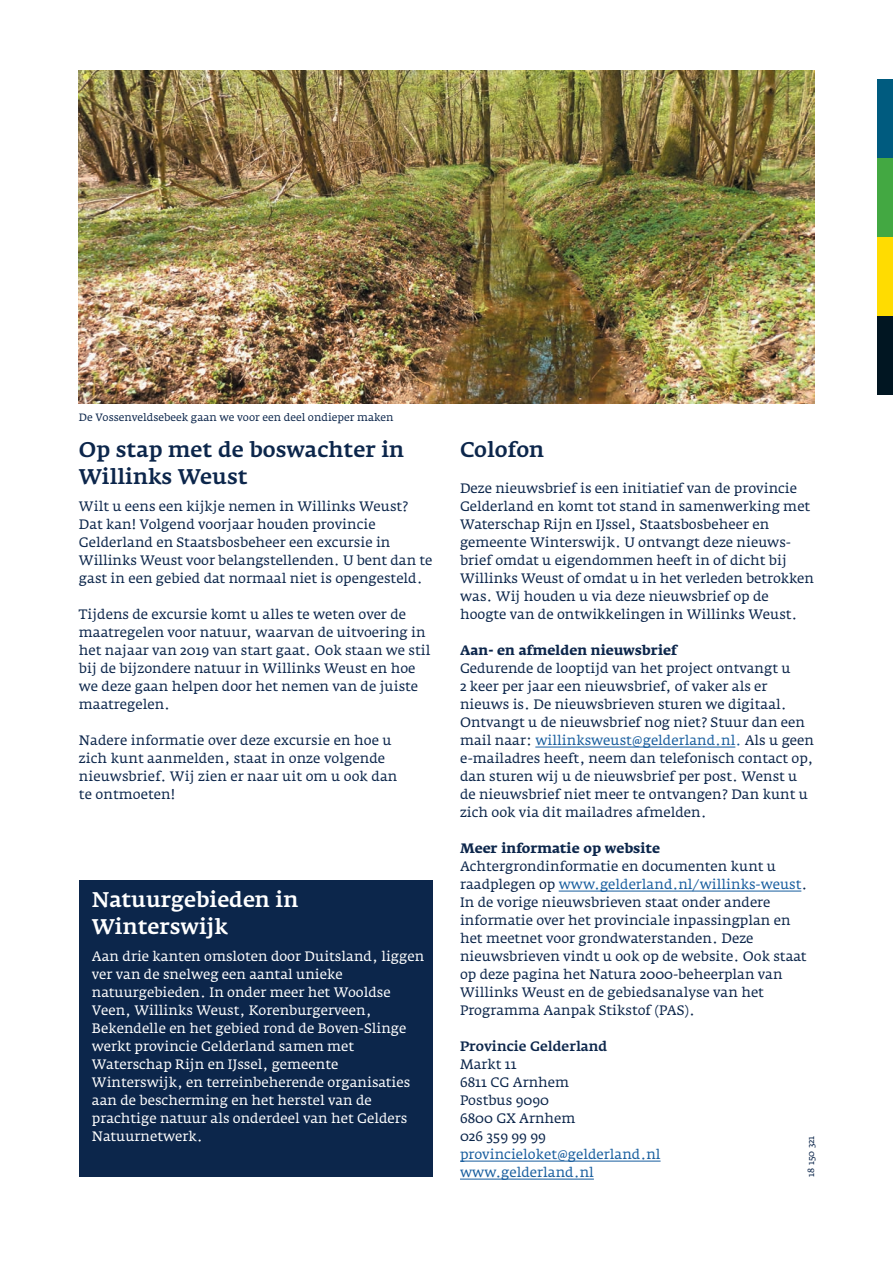
<style>
.page{position:relative;width:893px;height:1263px;background:#fff}
.page>*{position:absolute;margin:0;border:0;box-sizing:border-box;transform-origin:0 0}
._06_Kop_3__Subkop_2{font:500 21px/27px "Fedra Serif A";color:#0c264b}
._06_Kop_3__Subkop_2-2{font:500 21px/27px "Fedra Serif A";color:#fff}
._12_Broodtekst{font:13.5px/18px "Fedra Serif A";color:#0c264b}
._21_Kadertekst_brood{font:13.5px/18px "Fedra Serif A";color:#fff}
._12_Broodtekst-2{font:700 13.5px "Fedra Serif A";color:#0c264b}
.t1{font:13.5px/18px "Fedra Serif A";color:#175d9e}
.t2{font:500 13.5px "Fedra Serif A";color:#0c264b}
.t3{font:10.5px "Fedra Serif A";color:#0c264b}
.t4{font:9px "Fedra Serif A";color:#0c264b}
.s1{color:#175d9e}
</style>
<div class="page">
<div style="left:878px;top:79px;width:15px;height:79px;background:#005b7f"></div>
<div style="left:878px;top:158px;width:15px;height:79px;background:#43a842"></div>
<div style="left:878px;top:237px;width:15px;height:79px;background:#ffdc01"></div>
<div style="left:878px;top:316px;width:15px;height:79px;background:#011622"></div>
<hr style="left:460px;top:1161px;width:201px;height:1px;background:#175d9e">
<hr style="left:460px;top:1179px;width:134px;height:1px;background:#175d9e">
<hr style="left:535px;top:747px;width:200px;height:1px;background:#175d9e">
<hr style="left:559px;top:891px;width:242px;height:1px;background:#175d9e">
<div style="left:79px;top:880px;width:354px;height:297px;background:#0c264b"></div>
<img style="left:79px;top:71px;width:735px;height:333px">
<p class="t3" style="left:79px;top:411px;width:316px">De Vossenveldsebeek gaan we voor een deel ondieper maken</p>
<p class="_06_Kop_3__Subkop_2" style="left:79px;top:436px;width:327px">Op stap met de boswachter in<br>Willinks Weust</p>
<p class="_12_Broodtekst" style="left:79px;top:497px;width:355px">Wilt u eens een kijkje nemen in Willinks Weust?<br>Dat kan! Volgend voorjaar houden provincie Gelderland en Staatsbosbeheer een excursie in Willinks Weust voor belangstellenden. U bent dan te gast in een gebied dat normaal niet is opengesteld.</p>
<p class="_12_Broodtekst" style="left:79px;top:605px;width:353px">Tijdens de excursie komt u alles te weten over de maatregelen voor natuur, waarvan de uitvoering in het najaar van 2019 van start gaat. Ook staan we stil bij de bijzondere natuur in Willinks Weust en hoe we deze gaan helpen door het nemen van de juiste maatregelen.</p>
<p class="_12_Broodtekst" style="left:79px;top:731px;width:320px">Nadere informatie over deze excursie en hoe u zich kunt aanmelden, staat in onze volgende nieuwsbrief. Wij zien er naar uit om u ook dan te ontmoeten!</p>
<p class="_06_Kop_3__Subkop_2-2" style="left:92px;top:886px;width:208px">Natuurgebieden in<br>Winterswijk</p>
<p class="_21_Kadertekst_brood" style="left:92px;top:947px;width:334px">Aan drie kanten omsloten door Duitsland, liggen ver van de snelweg een aantal unieke natuurgebieden. In onder meer het Wooldse Veen, Willinks Weust, Korenburgerveen, Bekendelle en het gebied rond de Boven-Slinge werkt provincie Gelderland samen met Waterschap Rijn en IJssel, gemeente Winterswijk, en terreinbeherende organisaties aan de bescherming en het herstel van de prachtige natuur als onderdeel van het Gelders Natuurnetwerk.</p>
<p class="_06_Kop_3__Subkop_2" style="left:460px;top:436px;width:86px">Colofon</p>
<p class="_12_Broodtekst" style="left:460px;top:479px;width:356px">Deze nieuwsbrief is een initiatief van de provincie Gelderland en komt tot stand in samenwerking met Waterschap Rijn en IJssel, Staatsbosbeheer en gemeente Winterswijk. U ontvangt deze nieuws‑ brief omdat u eigendommen heeft in of dicht bij Willinks Weust of omdat u in het verleden betrokken was. Wij houden u via deze nieuwsbrief op de hoogte van de ontwikkelingen in Willinks Weust.</p>
<p class="_12_Broodtekst-2" style="left:460px;top:642px;width:218px">Aan- en afmelden nieuwsbrief</p>
<p class="_12_Broodtekst" style="left:460px;top:659px;width:356px">Gedurende de looptijd van het project ontvangt u<br>2 keer per jaar een nieuwsbrief, of vaker als er nieuws is. De nieuwsbrieven sturen we digitaal.<br>Ontvangt u de nieuwsbrief nog niet? Stuur dan een mail naar: <span class="s1">willinksweust@gelderland.nl.</span> Als u geen e-mailadres heeft, neem dan telefonisch contact op, dan sturen wij u de nieuwsbrief per post. Wenst u de nieuwsbrief niet meer te ontvangen? Dan kunt u zich ook via dit mailadres afmelden.</p>
<p class="_12_Broodtekst-2" style="left:460px;top:840px;width:202px">Meer informatie op website</p>
<p class="_12_Broodtekst" style="left:460px;top:857px;width:349px">Achtergrondinformatie en documenten kunt u raadplegen op <span class="s1">www.gelderland.nl/willinks-weust</span>.<br>In de vorige nieuwsbrieven staat onder andere informatie over het provinciale inpassingplan en het meetnet voor grondwaterstanden. Deze nieuwsbrieven vindt u ook op de website. Ook staat op deze pagina het Natura 2000-beheerplan van Willinks Weust en de gebiedsanalyse van het Programma Aanpak Stikstof (PAS).</p>
<p class="t2" style="left:460px;top:1038px;width:149px">Provincie Gelderland</p>
<p class="_12_Broodtekst" style="left:460px;top:1055px;width:117px">Markt 11<br>6811 CG Arnhem<br>Postbus 9090<br>6800 GX Arnhem<br>026 359 99 99</p>
<p class="t1" style="left:460px;top:1145px;width:202px">provincieloket@gelderland.nl www.gelderland.nl</p>
<p class="t4" style="left:806px;top:1176px;width:42px;rotate:-90deg">18 150 321</p>
</div>
